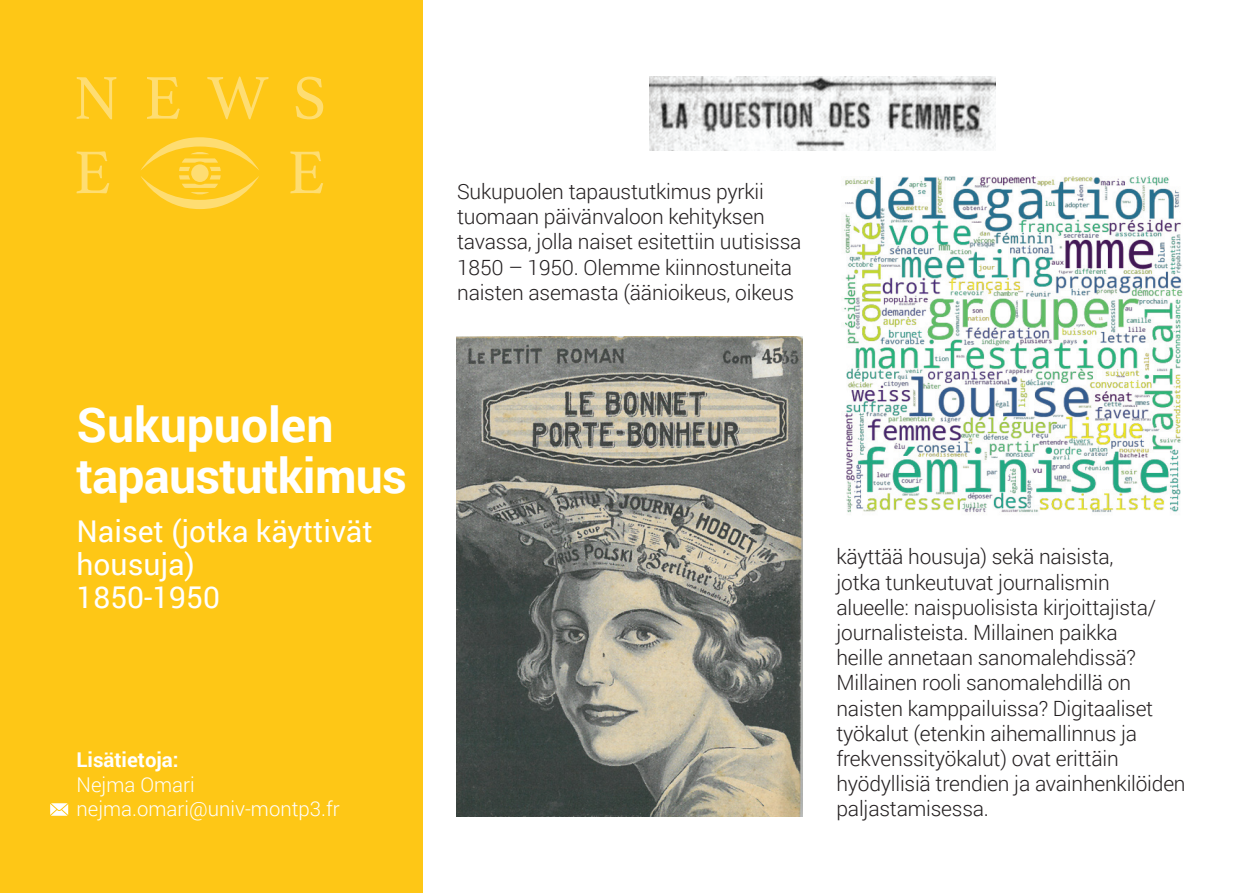
<style>
.page{position:relative;width:1259px;height:893px;background:#fff}
.page>*{position:absolute;margin:0;border:0;box-sizing:border-box;transform-origin:0 0}
.t1{font:700 48px/51px "Roboto";letter-spacing:-.015em;color:#fff}
.t2{font:30px/33px "Roboto";color:#fff}
.t3{font:300 21px/25.2px "Roboto";letter-spacing:-.01em;color:#231f20}
.t4{font:300 20.4px/24.6px "Roboto";color:#fff}
.t5{font:700 20.4px "Roboto";color:#fff}
</style>
<div class="page">
<div style="left:0;top:0;width:422px;height:893px;background:#fec716"></div>
<svg style="left:50px;top:803px;width:18px;height:13px"></svg>
<img style="left:649px;top:77px;width:346px;height:73px">
<img style="left:844px;top:177px;width:338px;height:336px">
<img style="left:456px;top:336px;width:346px;height:480px">
<svg style="left:77px;top:77px;width:39px;height:42px"></svg>
<svg style="left:147px;top:77px;width:33px;height:42px"></svg>
<svg style="left:207px;top:77px;width:61px;height:42px"></svg>
<svg style="left:295px;top:77px;width:28px;height:42px"></svg>
<svg style="left:77px;top:151px;width:32px;height:42px"></svg>
<svg style="left:290px;top:151px;width:33px;height:42px"></svg>
<svg style="left:141px;top:137px;width:118px;height:72px"></svg>
<svg style="left:191px;top:164px;width:18px;height:18px"></svg>
<h1 class="t1" style="left:77px;top:398px;width:332px">Sukupuolen tapaustutkimus</h1>
<h2 class="t2" style="left:77px;top:513px;width:298px">Naiset (jotka käyttivät housuja)<br>1850-1950</h2>
<p class="t5" style="left:77px;top:746px;width:104px">Lisätietoja:</p>
<p class="t4" style="left:77px;top:772px;width:265px">Nejma Omari nejma.omari@univ-montp3.fr</p>
<p class="t3" style="left:457px;top:178px;width:346px">Sukupuolen tapaustutkimus pyrkii tuomaan päivänvaloon kehityksen tavassa, jolla naiset esitettiin uutisissa 1850 – 1950. Olemme kiinnostuneita naisten asemasta (äänioikeus, oikeus</p>
<p class="t3" style="left:836px;top:544px;width:351px">käyttää housuja) sekä naisista,<br>jotka tunkeutuvat journalismin alueelle: naispuolisista kirjoittajista/ journalisteista. Millainen paikka<br>heille annetaan sanomalehdissä?<br>Millainen rooli sanomalehdillä on naisten kamppailuissa? Digitaaliset työkalut (etenkin aihemallinnus ja frekvenssityökalut) ovat erittäin hyödyllisiä trendien ja avainhenkilöiden paljastamisessa.</p>
</div>
